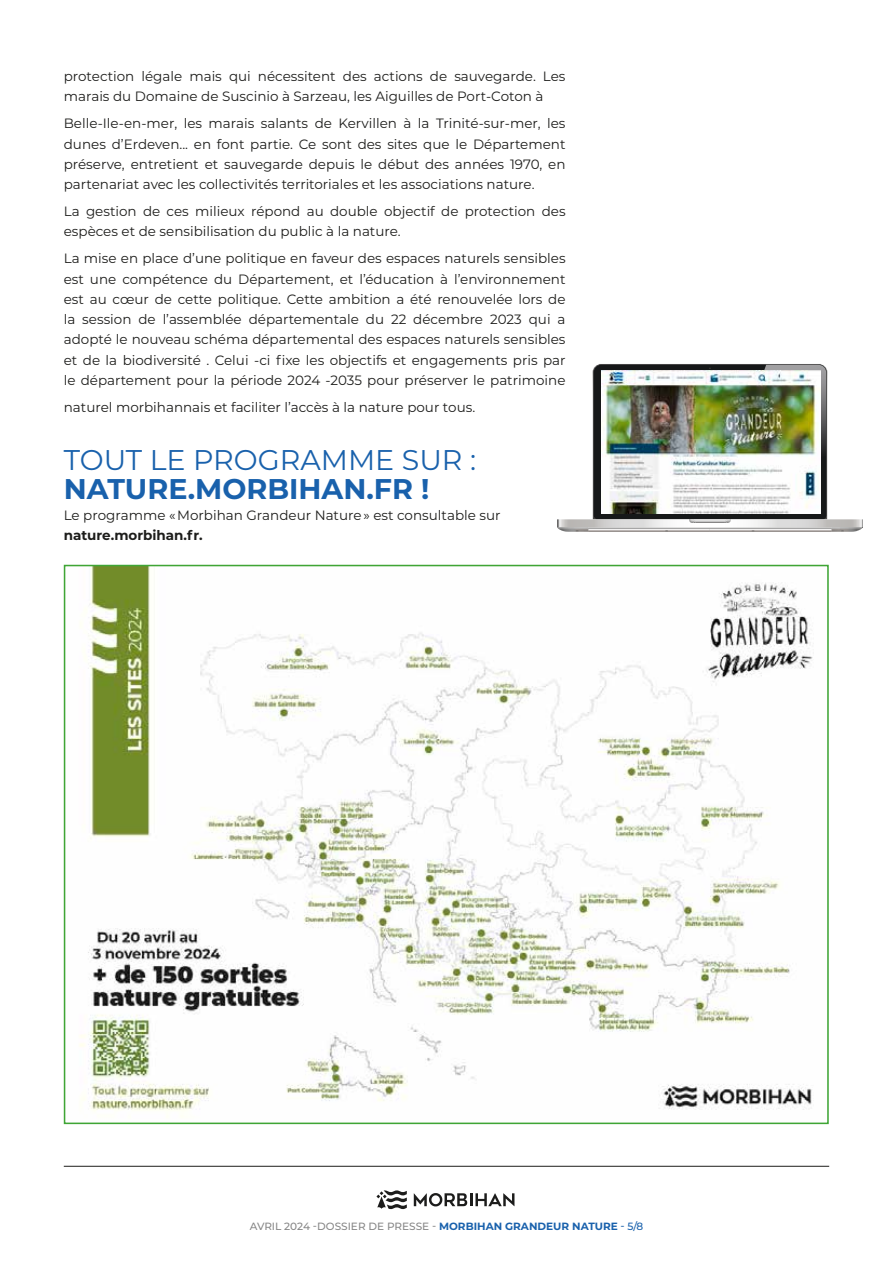
<style>
.page{position:relative;width:893px;height:1263px;background:#fff}
.page>*{position:absolute;margin:0;border:0;box-sizing:border-box;transform-origin:0 0}
.t1{font:28.5px "Montserrat";color:#1961ac}
.t2{font:700 28.5px "Montserrat";color:#1961ac}
.t3{font:13.5px/20.2px "Montserrat";color:#1d1d1b}
.t4{font:700 13.5px "Montserrat";color:#1d1d1b}
.t5{font:500 10.5px "Montserrat";color:#878787}
.s1{font-weight:700;color:#1961ac}
.s2{color:#1961ac}
</style>
<div class="page">
<svg style="left:414px;top:1193px;width:100px;height:13px"></svg>
<svg style="left:376px;top:1190px;width:31px;height:19px"></svg>
<hr style="left:64px;top:1166px;width:765px;height:1px;background:#1d1d1b">
<img style="left:79px;top:568px;width:734px;height:543px">
<svg style="left:557px;top:364px;width:306px;height:168px"></svg>
<img style="left:710px;top:365px;width:116px;height:154px">
<img style="left:602px;top:371px;width:218px;height:142px">
<p class="t3" style="left:64px;top:66px;width:503px">protection légale mais qui nécessitent des actions de sauvegarde. Les marais du Domaine de Suscinio à Sarzeau, les Aiguilles de Port-Coton à</p>
<p class="t3" style="left:64px;top:113px;width:503px;text-align:justify">Belle-Ile-en-mer, les marais salants de Kervillen à la Trinité-sur-mer, les dunes d’Erdeven... en font partie. Ce sont des sites que le Département préserve, entretient et sauvegarde depuis le début des années 1970, en partenariat avec les collectivités territoriales et les associations nature.</p>
<p class="t3" style="left:64px;top:201px;width:503px">La gestion de ces milieux répond au double objectif de protection des espèces et de sensibilisation du public à la nature.</p>
<p class="t3" style="left:64px;top:248px;width:503px;text-align:justify">La mise en place d’une politique en faveur des espaces naturels sensibles est une compétence du Département, et l’éducation à l’environnement est au cœur de cette politique. Cette ambition a été renouvelée lors de la session de l’assemblée départementale du 22 décembre 2023 qui a adopté le nouveau schéma départemental des espaces naturels sensibles et de la biodiversité . Celui -ci fixe les objectifs et engagements pris par le département pour la période 2024 -2035 pour préserver le patrimoine</p>
<p class="t3" style="left:64px;top:396px;width:413px">naturel morbihannais et faciliter l’accès à la nature pour tous.</p>
<h1 class="t1" style="left:64px;top:440px;width:414px">TOUT LE PROGRAMME SUR :</h1>
<h1 class="t2" style="left:64px;top:468px;width:367px">NATURE.MORBIHAN.FR !</h1>
<p class="t3" style="left:64px;top:504px;width:438px">Le programme « Morbihan Grandeur Nature » est consultable sur</p>
<p class="t4" style="left:64px;top:525px;width:140px">nature.morbihan.fr.</p>
<p class="t5" style="left:250px;top:1219px;width:395px">AVRIL 2024 -DOSSIER DE PRESSE - <span class="s1">MORBIHAN GRANDEUR NATURE</span> <span class="s2">- 5/8</span></p>
</div>
